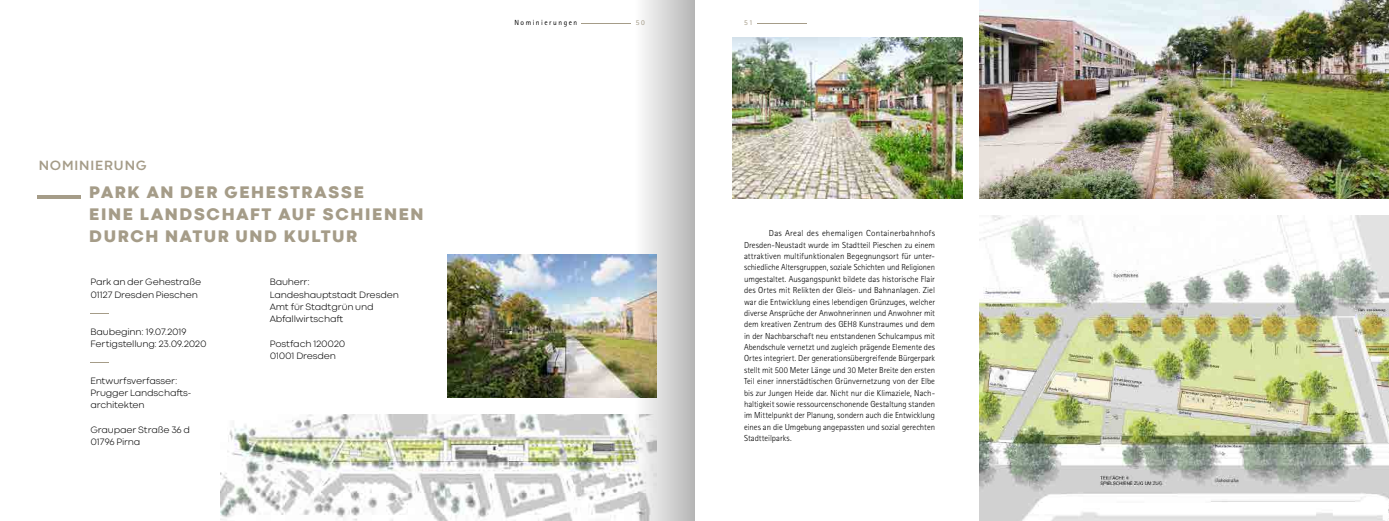
<style>
.page{position:relative;width:1389px;height:521px;background:#fff}
.page>*{position:absolute;margin:0;border:0;box-sizing:border-box;transform-origin:0 0}
.t1{font:800 17.5px/21.9px "Codec Cold";letter-spacing:.08em;color:#a59c88}
.t2{font:700 14px "Codec Cold";letter-spacing:.06em;color:#a59c88}
.t3{font:300 9.62px/12.2px "Codec Cold";letter-spacing:-.02em;color:#000}
.t4{font:300 8.75px/11.4px "Rotis Sans Serif Pro";color:#000;text-align:justify}
.t5{font:7.44px "Rotis Sans Serif Pro";letter-spacing:.2em;color:#000}
.t6{font:7.44px "Rotis Sans Serif Pro";color:#a59c88}
</style>
<div class="page">
<hr style="left:581px;top:23px;width:50px;height:1px;background:#a59c88">
<hr style="left:758px;top:23px;width:49px;height:1px;background:#a59c88">
<img style="left:979px;top:216px;width:410px;height:305px">
<img style="left:979px;top:0;width:410px;height:198px">
<img style="left:733px;top:37px;width:229px;height:161px">
<hr style="left:37px;top:195px;width:44px;height:3px;background:#a59c88">
<svg style="left:91px;top:313px;width:18px;height:1px"></svg>
<svg style="left:91px;top:362px;width:18px;height:1px"></svg>
<img style="left:447px;top:255px;width:137px;height:143px">
<img style="left:221px;top:415px;width:363px;height:106px">
<svg style="left:584px;top:0;width:110px;height:521px"></svg>
<h2 class="t2" style="left:39px;top:157px;width:110px">NOMINIERUNG</h2>
<h1 class="t1" style="left:89px;top:181px;width:336px">PARK AN DER GEHESTRASSE<br>EINE LANDSCHAFT AUF SCHIENEN<br>DURCH NATUR UND KULTUR</h1>
<p class="t3" style="left:91px;top:276px;width:112px">Park an der Gehestraße<br>01127 Dresden Pieschen</p>
<p class="t3" style="left:91px;top:325px;width:117px">Baubeginn: 19.07.2019<br>Fertigstellung: 23.09.2020</p>
<p class="t3" style="left:91px;top:375px;width:102px">Entwurfsverfasser:<br>Prugger Landschafts&shy;architekten</p>
<p class="t3" style="left:91px;top:424px;width:101px">Graupaer Straße 36 d<br>01796 Pirna</p>
<p class="t3" style="left:270px;top:276px;width:131px">Bauherr:<br>Landeshauptstadt Dresden<br>Amt für Stadtgrün und<br>Abfallwirtschaft</p>
<p class="t3" style="left:270px;top:337px;width:77px">Postfach 120020<br>01001 Dresden</p>
<p class="t5" style="left:514px;top:18px;width:64px">Nominierungen</p>
<p class="t6" style="left:636px;top:18px;width:11px">50</p>
<p class="t6" style="left:744px;top:18px;width:10px">51</p>
<p class="t4" style="left:744px;top:228px;width:193px;text-indent:25px">Das Areal des ehemaligen Containerbahnhofs Dresden-Neustadt wurde im Stadtteil Pieschen zu einem attraktiven multifunktionalen Begegnungsort für unter&shy;schiedliche Altersgruppen, soziale Schichten und Religionen umgestaltet. Ausgangspunkt bildete das historische Flair des Ortes mit Relikten der Gleis- und Bahnanlagen. Ziel war die Entwicklung eines lebendigen Grünzuges, welcher diverse Ansprüche der Anwohnerinnen und Anwohner mit dem kreativen Zentrum des GEH8 Kunstraumes und dem in der Nachbarschaft neu entstandenen Schulcampus mit Abendschule vernetzt und zugleich prägende Elemente des Ortes integriert. Der generationsübergreifende Bürgerpark stellt mit 500 Meter Länge und 30 Meter Breite den ersten Teil einer innerstädtischen Grünvernetzung von der Elbe bis zur Jungen Heide dar. Nicht nur die Klimaziele, Nach&shy;haltigkeit sowie ressourcenschonende Gestaltung standen im Mittelpunkt der Planung, sondern auch die Entwicklung eines an die Umgebung angepassten und sozial gerechten Stadtteilparks.</p>
</div>
